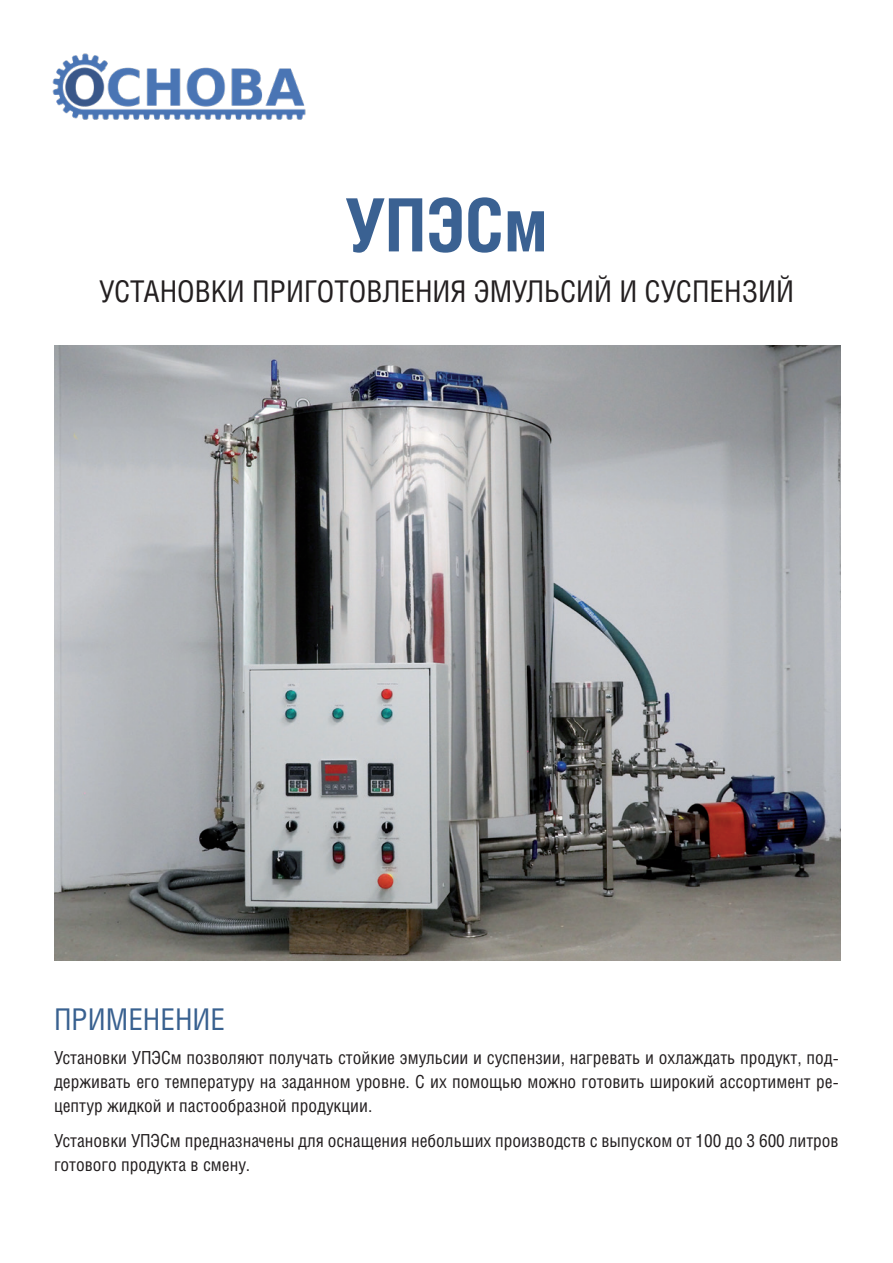
<style>
.page{position:relative;width:893px;height:1263px;background:#fff}
.page>*{position:absolute;margin:0;border:0;box-sizing:border-box;transform-origin:0 0}
.t1{font:700 73.5px "Helios Cond";color:#3a6192}
.t2{font:30px "Helios Cond C";color:#231f20}
.t3{font:30px "Helios Cond C";color:#396190}
.t4{font:18px/24px "Helios Cond C";color:#231f20;text-align:justify}
</style>
<div class="page">
<img style="left:53px;top:53px;width:253px;height:67px">
<img style="left:54px;top:345px;width:786px;height:615px">
<p class="t1" style="left:345px;top:181px;width:204px">УПЭСм</p>
<p class="t2" style="left:99px;top:273px;width:696px">УСТАНОВКИ ПРИГОТОВЛЕНИЯ ЭМУЛЬСИЙ И СУСПЕНЗИЙ</p>
<p class="t3" style="left:54px;top:1001px;width:173px">ПРИМЕНЕНИЕ</p>
<p class="t4" style="left:54px;top:1045px;width:786px">Установки УПЭСм позволяют получать стойкие эмульсии и суспензии, нагревать и охлаждать продукт, под&shy;держивать его температуру на заданном уровне. С их помощью можно готовить широкий ассортимент ре&shy;цептур жидкой и пастообразной продукции.</p>
<p class="t4" style="left:54px;top:1128px;width:786px">Установки УПЭСм предназначены для оснащения небольших производств с выпуском от 100 до 3 600 литров готового продукта в смену.</p>
</div>
